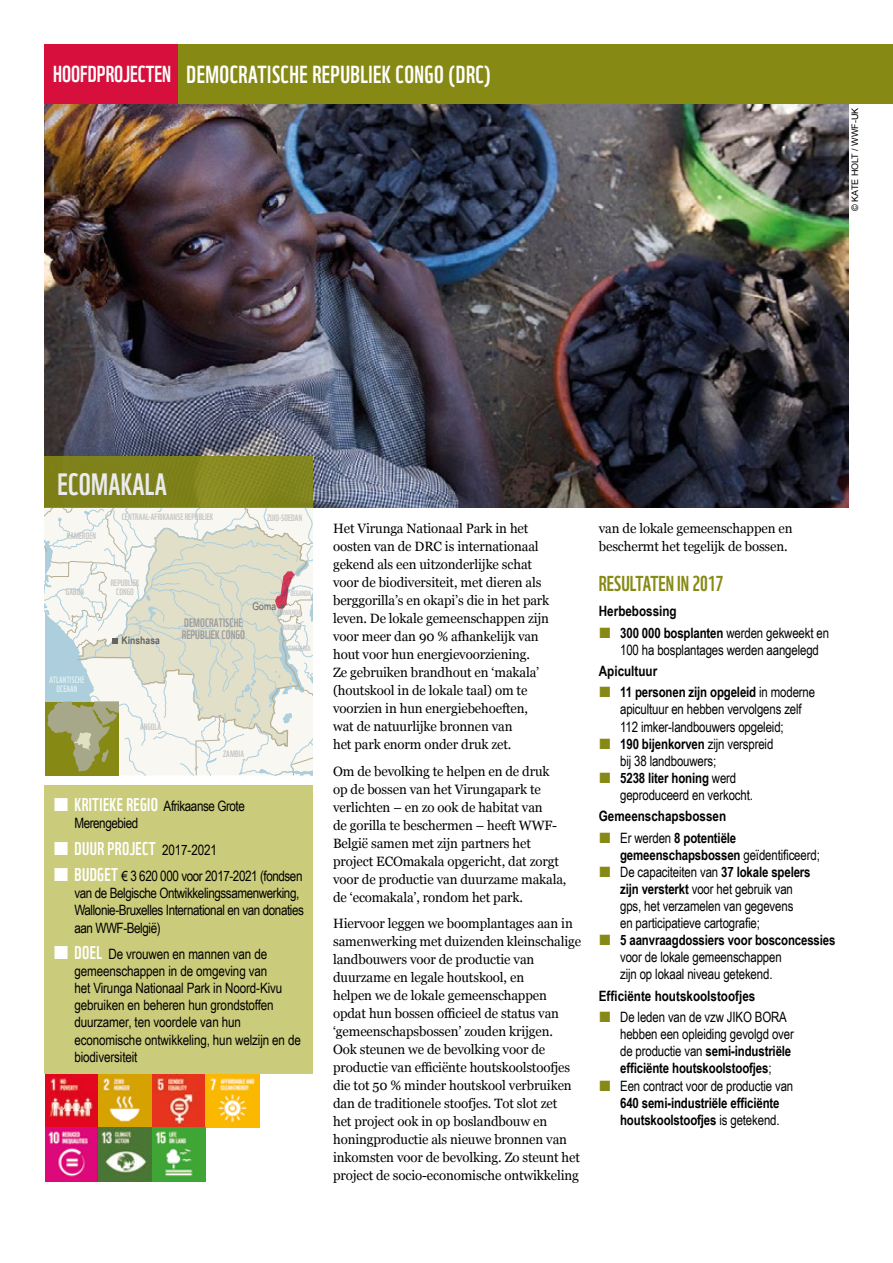
<style>
.page{position:relative;width:893px;height:1263px;background:#fff}
.page>*{position:absolute;margin:0;border:0;box-sizing:border-box;transform-origin:0 0}
.t1{font:30px "WWF";letter-spacing:.01em;color:#fff}
.t2{font:24px "WWF";letter-spacing:.02em;color:#fff}
.t3{font:21px "WWF";color:#868914}
.t4{font:18px "WWF";letter-spacing:.02em;color:#fff}
.t5{font:14.25px/17.1px "Arial Narrow";letter-spacing:-.01em;color:#000}
.t6{font:700 14.25px/21.3px "Arial Narrow";letter-spacing:-.01em;color:#000}
.t7{font:14.25px/17.1px "Arial Narrow";letter-spacing:-.03em;color:#000}
.t8{font:13.5px/18px "Georgia";letter-spacing:-.01em;color:#000}
.t9{font:12px/12px "WWF";letter-spacing:.005em;color:#9d9d9c}
.t10{font:700 10.5px "Arial Narrow";letter-spacing:.005em;color:#646363}
.t11{font:10.5px "Arial Narrow";color:#646363}
.t12{font:9px/9px "WWF";letter-spacing:.005em;color:#c6c6c6;text-align:center}
.t13{font:9px/9px "WWF";letter-spacing:.005em;color:#e0f1f0;text-align:center}
.t14{font:9px "Arial";color:#000}
.t15{font:7.5px "WWF";letter-spacing:.005em;color:#c6c6c6}
.s1{font-size:22.5px}
.s2{font-family:"WWF";font-size:18px;color:#fff}
.s3{font-family:"Arial Narrow";font-size:14.25px;color:#000}
.s4{font-weight:400}
.s5{font-weight:700}
</style>
<div class="page">
<img style="left:45px;top:104px;width:803px;height:403px">
<div style="left:45px;top:456px;width:268px;height:51px;background:linear-gradient(to right,#7d8019,#868820)"></div>
<div style="left:45px;top:785px;width:268px;height:289px;background:#cacb7b"></div>
<div style="left:178px;top:45px;width:715px;height:59px;background:#868914"></div>
<div style="left:45px;top:45px;width:133px;height:59px;background:#d60f3c"></div>
<img style="left:45px;top:1074px;width:214px;height:54px">
<img style="left:45px;top:1128px;width:161px;height:53px">
<svg style="left:45px;top:507px;width:268px;height:268px"></svg>
<h2 class="t2" style="left:53px;top:56px;width:439px"><span class="s1">HOOFDPROJECTEN</span> DEMOCRATISCHE REPUBLIEK CONGO (DRC)</h2>
<p class="t14" style="left:849px;top:211px;width:105px;rotate:-90deg">© KATE HOLT / WWF-UK</p>
<h1 class="t1" style="left:57px;top:460px;width:111px">ECOMAKALA</h1>
<p class="t12" style="left:67px;top:530px;width:31px">KAMEROEN</p>
<p class="t12" style="left:122px;top:512px;width:93px">CENTRAAL-AFRIKAANSE REPUBLIEK</p>
<p class="t12" style="left:267px;top:513px;width:37px">ZUID-SOEDAN</p>
<p class="t12" style="left:66px;top:587px;width:20px">GABON</p>
<p class="t13" style="left:49px;top:675px;width:37px">ATLANTISCHE<br>OCEAAN</p>
<p class="t12" style="left:111px;top:577px;width:30px">REPUBLIEK<br>CONGO</p>
<p class="t10" style="left:121px;top:633px;width:40px">Kinshasa</p>
<p class="t9" style="left:182px;top:615px;width:65px">DEMOCRATISCHE<br>REPUBLIEK CONGO</p>
<p class="t15" style="left:290px;top:588px;width:22px">OEGANDA</p>
<p class="t11" style="left:253px;top:599px;width:25px">Goma</p>
<p class="t15" style="left:282px;top:606px;width:21px">RWANDA</p>
<p class="t15" style="left:282px;top:621px;width:21px">BURUNDI</p>
<p class="t15" style="left:289px;top:643px;width:23px">TANZANIA</p>
<p class="t12" style="left:140px;top:721px;width:23px">ANGOLA</p>
<p class="t12" style="left:223px;top:748px;width:22px">ZAMBIA</p>
<p class="t7" style="left:74px;top:797px;width:172px"><span class="s2">KRITIEKE REGIO</span> Afrikaanse Grote<br>Merengebied</p>
<h3 class="t4" style="left:75px;top:834px;width:144px">DUUR PROJECT <span class="s3">2017-2021</span></h3>
<p class="t7" style="left:74px;top:867px;width:231px"><span class="s2">BUDGET</span> € 3 620 000 voor 2017-2021 (fondsen van de Belgische Ontwikkelingssamenwerking, Wallonie-Bruxelles International en van donaties aan WWF-België)</p>
<p class="t5" style="left:74px;top:945px;width:228px"><span class="s2">DOEL</span> De vrouwen en mannen van de gemeenschappen in de omgeving van<br>het Virunga Nationaal Park in Noord-Kivu gebruiken en beheren hun grondstoffen duurzamer, ten voordele van hun economische ontwikkeling, hun welzijn en de biodiversiteit</p>
<p class="t8" style="left:333px;top:519px;width:218px">Het Virunga Nationaal Park in het oosten van de DRC is internationaal gekend als een uitzonderlijke schat voor de biodiversiteit, met dieren als berggorilla’s en okapi’s die in het park leven. De lokale gemeenschappen zijn voor meer dan 90 % afhankelijk van hout voor hun energievoorziening.<br>Ze gebruiken brandhout en ‘makala’ (houtskool in de lokale taal) om te voorzien in hun energiebehoeften, wat de natuurlijke bronnen van<br>het park enorm onder druk zet.</p>
<p class="t8" style="left:333px;top:761px;width:235px">Om de bevolking te helpen en de druk op de bossen van het Virungapark te verlichten – en zo ook de habitat van<br>de gorilla te beschermen – heeft WWF-België samen met zijn partners het project ECOmakala opgericht, dat zorgt voor de productie van duurzame makala, de ‘ecomakala’, rondom het park.</p>
<p class="t8" style="left:333px;top:914px;width:250px">Hiervoor leggen we boomplantages aan in samenwerking met duizenden kleinschalige landbouwers voor de productie van duurzame en legale houtskool, en<br>helpen we de lokale gemeenschappen opdat hun bossen officieel de status van ‘gemeenschapsbossen’ zouden krijgen.<br>Ook steunen we de bevolking voor de productie van efficiënte houtskoolstoofjes die tot 50 % minder houtskool verbruiken dan de traditionele stoofjes. Tot slot zet<br>het project ook in op boslandbouw en honingproductie als nieuwe bronnen van inkomsten voor de bevolking. Zo steunt het project de socio-economische ontwikkeling</p>
<p class="t8" style="left:599px;top:519px;width:195px">van de lokale gemeenschappen en beschermt het tegelijk de bossen.</p>
<h3 class="t3" style="left:599px;top:567px;width:126px">RESULTATEN IN 2017</h3>
<p class="t6" style="left:620px;top:600px;width:210px;text-indent:-21px">Herbebossing<br>300 000 bosplanten <span class="s4">werden gekweekt en</span></p>
<p class="t5" style="left:620px;top:640px;width:200px">100 ha bosplantages werden aangelegd</p>
<p class="t6" style="left:620px;top:660px;width:196px;text-indent:-21px">Apicultuur<br>11 personen zijn opgeleid <span class="s4">in moderne</span></p>
<p class="t5" style="left:620px;top:700px;width:183px">apicultuur en hebben vervolgens zelf<br>112 imker-landbouwers opgeleid;<br><span class="s5">190 bijenkorven</span> zijn verspreid<br>bij 38 landbouwers;<br><span class="s5">5238 liter honing</span> werd geproduceerd en verkocht.</p>
<p class="t6" style="left:620px;top:805px;width:118px;text-indent:-21px">Gemeenschapsbossen<br><span class="s4">Er werden</span> 8 potentiële</p>
<p class="t5" style="left:620px;top:846px;width:201px"><span class="s5">gemeenschapsbossen</span> geïdentificeerd; De capaciteiten van <span class="s5">37 lokale spelers zijn versterkt</span> voor het gebruik van<br>gps, het verzamelen van gegevens<br>en participatieve cartografie;</p>
<p class="t6" style="left:620px;top:929px;width:217px">5 aanvraagdossiers voor bosconcessies</p>
<p class="t5" style="left:620px;top:948px;width:163px">voor de lokale gemeenschappen zijn op lokaal niveau getekend.</p>
<p class="t6" style="left:599px;top:984px;width:158px">Efficiënte houtskoolstoofjes</p>
<p class="t5" style="left:620px;top:1008px;width:175px">De leden van de vzw JIKO BORA hebben een opleiding gevolgd over de productie van <span class="s5">semi-industriële efficiënte houtskoolstoofjes</span>;<br>Een contract voor de productie van</p>
<p class="t6" style="left:620px;top:1093px;width:161px;line-height:17.1px">640 semi-industriële efficiënte houtskoolstoofjes <span class="s4">is getekend.</span></p>
</div>
